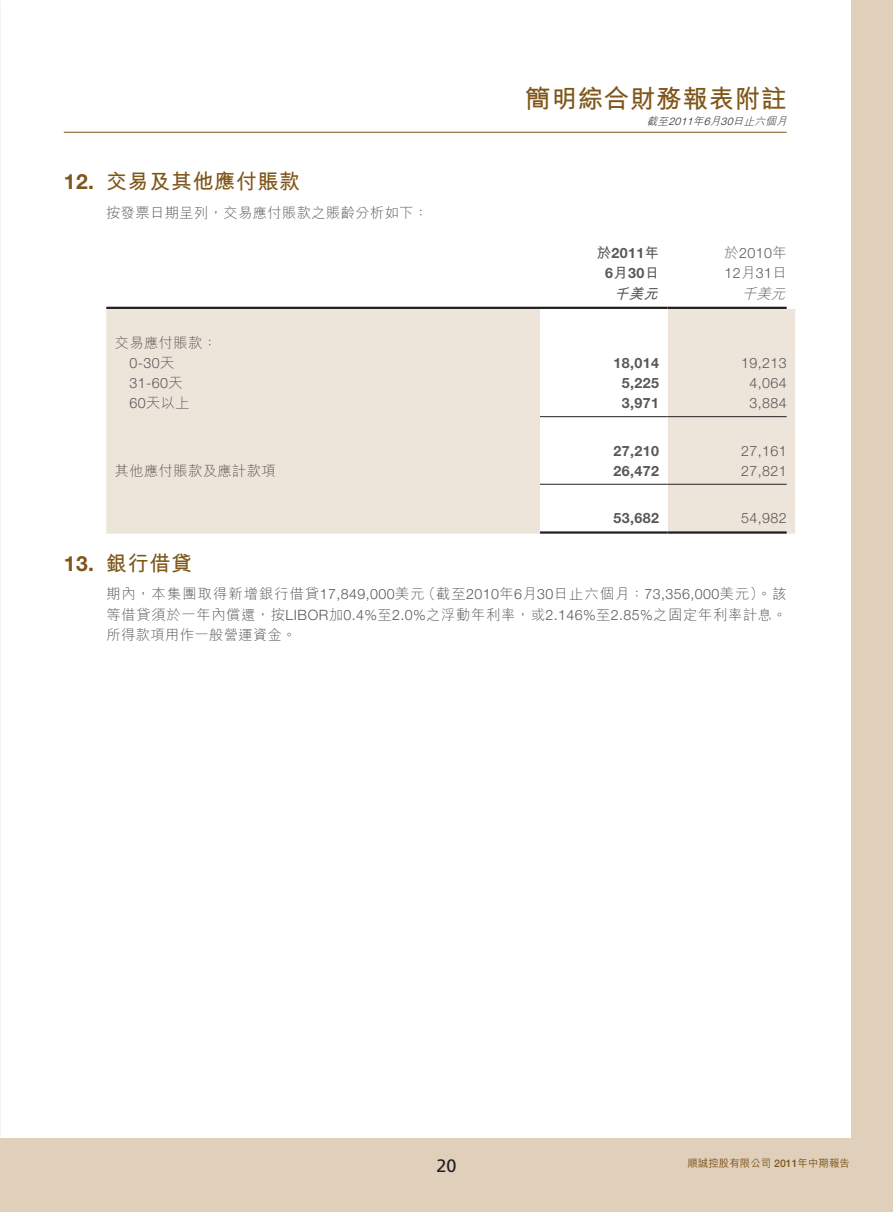
<style>
.page{position:relative;width:893px;height:1212px;background:#dfcfbb}
.page>*{position:absolute;margin:0;border:0;box-sizing:border-box;transform-origin:0 0}
.t1{font:700 25.5px "M Hei HK";letter-spacing:.03em;color:#7f5619}
.t2{font:700 21px "M Hei HK";letter-spacing:.03em;color:#7f5619}
.t3{font:18px "Frutiger LT Std";color:#231f20}
.t4{font:300 14.25px/20.2px "M Hei HK";letter-spacing:.03em;color:#57585a;text-align:justify}
.t5{font:300 14.25px/20.2px "Helvetica Neue LT Std";letter-spacing:.03em;color:#57585a}
.t6{font:700 14.25px/20.2px "Helvetica Neue LT Std";letter-spacing:.03em;color:#57585a;text-align:center}
.t7{font:italic 700 14.25px "M Hei HK";color:#57585a}
.t8{font:italic 300 14.25px "M Hei HK";color:#57585a}
.t9{font:500 10.5px "M Hei HK";color:#7f5619}
.t10{font:italic 300 10.5px "M Hei HK";color:#231f20}
.s1{font-family:"Helvetica Neue LT Std"}
.s2{font-family:"M Hei HK"}
</style>
<div class="page">
<div style="left:0;top:0;width:850px;height:1137px;background:#fff"></div>
<hr style="left:64px;top:132px;width:723px;height:1px;background:#7f5619">
<div style="left:106px;top:309px;width:689px;height:225px;background:#eee5da"></div>
<svg style="left:540px;top:309px;width:128px;height:222px"></svg>
<hr style="left:106px;top:307px;width:434px;height:2px;background:#231f20">
<hr style="left:540px;top:307px;width:128px;height:2px;background:#231f20">
<hr style="left:668px;top:307px;width:119px;height:2px;background:#231f20">
<hr style="left:540px;top:416px;width:128px;height:1px;background:#231f20">
<hr style="left:668px;top:416px;width:119px;height:1px;background:#231f20">
<hr style="left:540px;top:484px;width:128px;height:1px;background:#231f20">
<hr style="left:668px;top:484px;width:119px;height:1px;background:#231f20">
<hr style="left:540px;top:531px;width:128px;height:3px;background:#231f20">
<hr style="left:668px;top:531px;width:119px;height:3px;background:#231f20">
<h1 class="t1" style="left:525px;top:80px;width:263px">簡明綜合財務報表附註</h1>
<h2 class="t2" style="left:64px;top:166px;width:238px"><span class="s1">12.</span> 交易及其他應付賬款</h2>
<p class="t4" style="left:106px;top:202px;width:323px">按發票日期呈列，交易應付賬款之賬齡分析如下：</p>
<p class="t10" style="left:647px;top:113px;width:145px">截至<span class="s1">2011</span>年<span class="s1">6</span>月<span class="s1">30</span>日止六個月</p>
<p class="t6" style="left:597px;top:243px;width:64px"><span class="s2">於</span>2011<span class="s2">年<br></span>6<span class="s2">月</span>30<span class="s2">日</span></p>
<p class="t5" style="left:724px;top:243px;width:64px"><span class="s2">於</span>2010<span class="s2">年<br></span>12<span class="s2">月</span>31<span class="s2">日</span></p>
<p class="t7" style="left:614px;top:283px;width:50px">千美元</p>
<p class="t8" style="left:742px;top:283px;width:50px">千美元</p>
<p class="t4" style="left:115px;top:332px;width:104px">交易應付賬款：</p>
<p class="t5" style="left:129px;top:352px;width:46px">0-30<span class="s2">天</span></p>
<p class="t6" style="left:614px;top:352px;width:47px">18,014</p>
<p class="t5" style="left:741px;top:352px;width:47px">19,213</p>
<p class="t5" style="left:130px;top:373px;width:55px">31-60<span class="s2">天</span></p>
<p class="t6" style="left:622px;top:373px;width:39px">5,225</p>
<p class="t5" style="left:749px;top:373px;width:39px">4,064</p>
<p class="t4" style="left:130px;top:392px;width:62px"><span class="s1">60</span>天以上</p>
<p class="t6" style="left:622px;top:393px;width:39px">3,971</p>
<p class="t5" style="left:749px;top:393px;width:39px">3,884</p>
<p class="t6" style="left:613px;top:440px;width:47px">27,210</p>
<p class="t5" style="left:741px;top:440px;width:47px">27,161</p>
<p class="t4" style="left:115px;top:460px;width:162px">其他應付賬款及應計款項</p>
<p class="t6" style="left:614px;top:460px;width:47px">26,472</p>
<p class="t5" style="left:741px;top:460px;width:47px">27,821</p>
<p class="t6" style="left:613px;top:508px;width:47px">53,682</p>
<p class="t5" style="left:741px;top:508px;width:47px">54,982</p>
<h2 class="t2" style="left:64px;top:547px;width:130px"><span class="s1">13.</span> 銀行借貸</h2>
<p class="t4" style="left:106px;top:583px;width:682px">期內，本集團取得新增銀行借貸<span class="s1">17,849,000</span>美元（截至<span class="s1">2010</span>年<span class="s1">6</span>月<span class="s1">30</span>日止六個月：<span class="s1">73,356,000</span>美元）。該等借貸須於一年內償還，按<span class="s1">LIBOR</span>加<span class="s1">0.4%</span>至<span class="s1">2.0%</span>之浮動年利率，或<span class="s1">2.146%</span>至<span class="s1">2.85%</span>之固定年利率計息。所得款項用作一般營運資金。</p>
<p class="t3" style="left:436px;top:1155px;width:22px">20</p>
<p class="t9" style="left:687px;top:1155px;width:164px">順誠控股有限公司 <span class="s1">2011</span>年中期報告</p>
</div>
